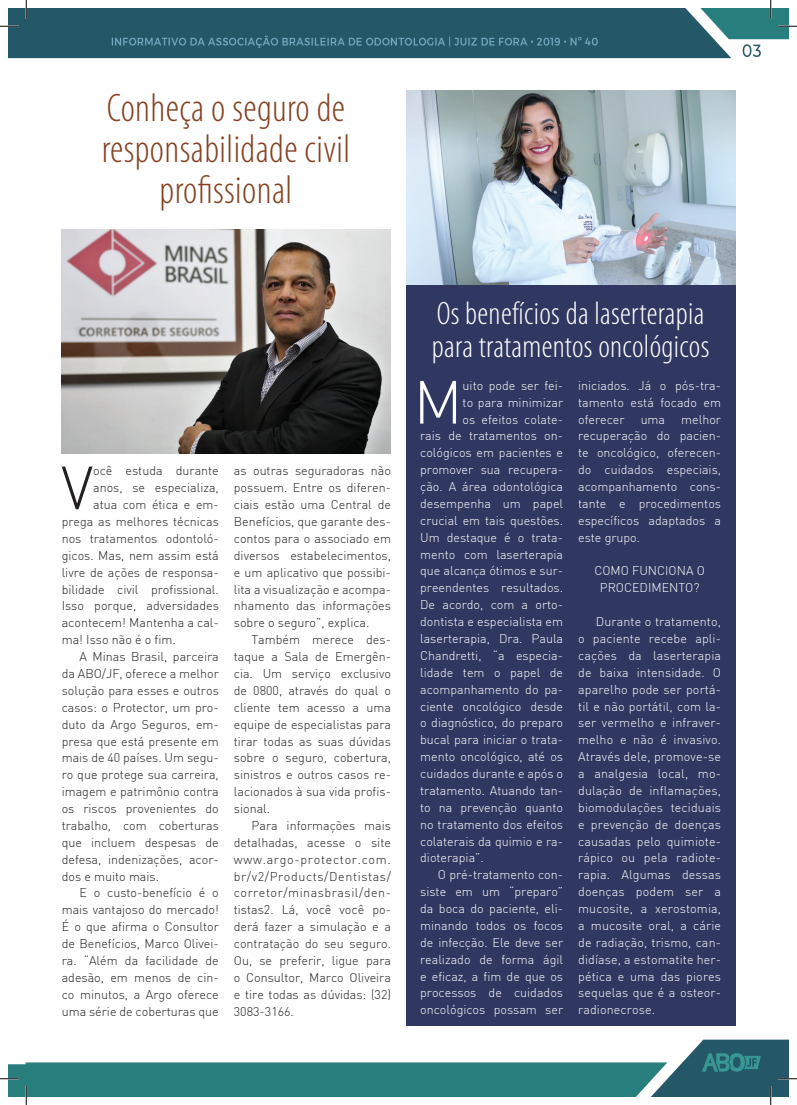
<style>
.page{position:relative;width:797px;height:1105px;background:#fff}
.page>*{position:absolute;margin:0;border:0;box-sizing:border-box;transform-origin:0 0}
.t1{font:300 59.88px "DIN";color:#231f20}
.t2{font:300 59.88px "DIN";color:#fff}
.t3{font:300 condensed 40px/41.2px "Myriad Pro";letter-spacing:.01em;color:#854222;text-align:center}
.t4{font:300 condensed 32.5px/32.5px "Myriad Pro";letter-spacing:.01em;color:#fff}
.t5{font:300 12.5px/16.9px "DIN";color:#fff;text-align:justify}
.t6{font:300 12.5px/16.9px "DIN";color:#231f20;text-align:justify}
</style>
<div class="page">
<img style="left:9px;top:9px;width:779px;height:1087px">
<img style="left:62px;top:230px;width:328px;height:224px">
<div style="left:406px;top:90px;width:329px;height:935px;background:#303862"></div>
<img style="left:406px;top:91px;width:329px;height:194px">
<svg style="left:0;top:25px;width:19px;height:2px"></svg>
<svg style="left:778px;top:25px;width:19px;height:2px"></svg>
<svg style="left:0;top:1078px;width:19px;height:1px"></svg>
<svg style="left:778px;top:1078px;width:19px;height:1px"></svg>
<svg style="left:25px;top:0;width:2px;height:19px"></svg>
<svg style="left:25px;top:1086px;width:2px;height:19px"></svg>
<svg style="left:770px;top:0;width:1px;height:19px"></svg>
<svg style="left:770px;top:1086px;width:1px;height:19px"></svg>
<h2 class="t3" style="left:102px;top:87px;width:250px">Conheça o seguro de responsabilidade civil profissional</h2>
<h1 class="t1" style="left:61px;top:451px;width:33px">V</h1>
<p class="t6" style="left:93px;top:462px;width:127px">ocê estuda durante</p>
<p class="t6" style="left:93px;top:479px;width:127px">anos, se especializa,</p>
<p class="t6" style="left:93px;top:496px;width:127px">atua com ética e em-</p>
<p class="t6" style="left:62px;top:513px;width:159px">prega as melhores técnicas</p>
<p class="t6" style="left:62px;top:530px;width:159px">nos tratamentos odontoló-</p>
<p class="t6" style="left:62px;top:547px;width:159px">gicos. Mas, nem assim está</p>
<p class="t6" style="left:62px;top:564px;width:159px">livre de ações de responsa-</p>
<p class="t6" style="left:62px;top:580px;width:159px">bilidade civil profissional.</p>
<p class="t6" style="left:62px;top:597px;width:159px">Isso porque, adversidades</p>
<p class="t6" style="left:62px;top:614px;width:159px">acontecem! Mantenha a cal-</p>
<p class="t6" style="left:62px;top:631px;width:115px">ma! Isso não é o fim.</p>
<p class="t6" style="left:79px;top:648px;width:141px">A Minas Brasil, parceira</p>
<p class="t6" style="left:62px;top:665px;width:159px">da ABO/JF, oferece a melhor</p>
<p class="t6" style="left:62px;top:682px;width:159px">solução para esses e outros</p>
<p class="t6" style="left:62px;top:699px;width:159px">casos: o Protector, um pro-</p>
<p class="t6" style="left:62px;top:715px;width:159px">duto da Argo Seguros, em-</p>
<p class="t6" style="left:62px;top:732px;width:159px">presa que está presente em</p>
<p class="t6" style="left:62px;top:749px;width:159px">mais de 40 países. Um segu-</p>
<p class="t6" style="left:62px;top:766px;width:159px">ro que protege sua carreira,</p>
<p class="t6" style="left:62px;top:783px;width:159px">imagem e patrimônio contra</p>
<p class="t6" style="left:62px;top:800px;width:159px">os riscos provenientes do</p>
<p class="t6" style="left:62px;top:817px;width:159px">trabalho, com coberturas</p>
<p class="t6" style="left:62px;top:834px;width:159px">que incluem despesas de</p>
<p class="t6" style="left:62px;top:850px;width:159px">defesa, indenizações, acor-</p>
<p class="t6" style="left:62px;top:867px;width:99px">dos e muito mais.</p>
<p class="t6" style="left:79px;top:884px;width:141px">E o custo-benefício é o</p>
<p class="t6" style="left:62px;top:901px;width:159px">mais vantajoso do mercado!</p>
<p class="t6" style="left:62px;top:918px;width:159px">É o que afirma o Consultor</p>
<p class="t6" style="left:62px;top:935px;width:159px">de Benefícios, Marco Olivei-</p>
<p class="t6" style="left:62px;top:952px;width:159px">ra. “Além da facilidade de</p>
<p class="t6" style="left:62px;top:969px;width:159px">adesão, em menos de cin-</p>
<p class="t6" style="left:62px;top:985px;width:159px">co minutos, a Argo oferece</p>
<p class="t6" style="left:62px;top:1002px;width:159px">uma série de coberturas que</p>
<p class="t6" style="left:234px;top:462px;width:159px">as outras seguradoras não possuem. Entre os diferen&shy;ciais estão uma Central de Benefícios, que garante des&shy;contos para o associado em diversos estabelecimentos, e um aplicativo que possibi&shy;lita a visualização e acompa&shy;nhamento das informações sobre o seguro”, explica.</p>
<p class="t6" style="left:234px;top:631px;width:159px;text-indent:18px">Também merece des&shy;taque a Sala de Emergên&shy;cia. Um serviço exclusivo de 0800, através do qual o cliente tem acesso a uma equipe de especialistas para tirar todas as suas dúvidas sobre o seguro, cobertura, sinistros e outros casos re&shy;lacionados à sua vida profis&shy;sional.</p>
<p class="t6" style="left:234px;top:817px;width:159px;text-indent:18px">Para informações mais detalhadas, acesse o site www.argo-protector.com. br/v2/Products/Dentistas/ corretor/minasbrasil/den&shy;tistas2. Lá, você você po&shy;derá fazer a simulação e a contratação do seu seguro.<br>Ou, se preferir, ligue para o Consultor, Marco Oliveira e tire todas as dúvidas: (32)<br>3083-3166.</p>
<h3 class="t4" style="left:432px;top:297px;width:279px">Os benefícios da laserterapia para tratamentos oncológicos</h3>
<h1 class="t2" style="left:413px;top:365px;width:51px">M</h1>
<p class="t5" style="left:462px;top:377px;width:102px">uito pode ser fei-</p>
<p class="t5" style="left:578px;top:377px;width:144px">iniciados. Já o pós-tra&shy;tamento está focado em oferecer</p>
<p class="t5" style="left:462px;top:394px;width:102px">to para minimizar</p>
<p class="t5" style="left:462px;top:410px;width:102px">os efeitos colate-</p>
<p class="t5" style="left:420px;top:427px;width:144px">rais de tratamentos on-</p>
<p class="t5" style="left:420px;top:444px;width:144px">cológicos em pacientes e</p>
<p class="t5" style="left:420px;top:461px;width:144px">promover sua recupera-</p>
<p class="t5" style="left:420px;top:478px;width:144px">ção. A área odontológica</p>
<p class="t5" style="left:420px;top:495px;width:144px">desempenha um papel</p>
<p class="t5" style="left:420px;top:512px;width:144px">crucial em tais questões.</p>
<p class="t5" style="left:420px;top:529px;width:144px">Um destaque é o trata-</p>
<p class="t5" style="left:420px;top:545px;width:144px">mento com laserterapia</p>
<p class="t5" style="left:420px;top:562px;width:144px">que alcança ótimos e sur-</p>
<p class="t5" style="left:420px;top:579px;width:144px">preendentes resultados.</p>
<p class="t5" style="left:420px;top:596px;width:144px">De acordo, com a orto-</p>
<p class="t5" style="left:420px;top:613px;width:144px">dontista e especialista em</p>
<p class="t5" style="left:420px;top:630px;width:144px">laserterapia, Dra. Paula</p>
<p class="t5" style="left:420px;top:647px;width:144px">Chandretti, “a especia-</p>
<p class="t5" style="left:420px;top:664px;width:144px">lidade tem o papel de</p>
<p class="t5" style="left:420px;top:680px;width:144px">acompanhamento do pa-</p>
<p class="t5" style="left:420px;top:697px;width:144px">ciente oncológico desde</p>
<p class="t5" style="left:420px;top:714px;width:144px">o diagnóstico, do preparo</p>
<p class="t5" style="left:420px;top:731px;width:144px">bucal para iniciar o trata-</p>
<p class="t5" style="left:420px;top:748px;width:144px">mento oncológico, até os</p>
<p class="t5" style="left:420px;top:765px;width:144px">cuidados durante e após o</p>
<p class="t5" style="left:420px;top:782px;width:144px">tratamento. Atuando tan-</p>
<p class="t5" style="left:420px;top:799px;width:144px">to na prevenção quanto</p>
<p class="t5" style="left:420px;top:815px;width:144px">no tratamento dos efeitos</p>
<p class="t5" style="left:420px;top:832px;width:144px">colaterais da quimio e ra-</p>
<p class="t5" style="left:420px;top:849px;width:65px">dioterapia”.</p>
<p class="t5" style="left:438px;top:866px;width:127px">O pré-tratamento con-</p>
<p class="t5" style="left:420px;top:883px;width:144px">siste em um “preparo”</p>
<p class="t5" style="left:420px;top:900px;width:144px">da boca do paciente, eli-</p>
<p class="t5" style="left:420px;top:917px;width:144px">minando todos os focos</p>
<p class="t5" style="left:420px;top:934px;width:144px">de infecção. Ele deve ser</p>
<p class="t5" style="left:420px;top:950px;width:144px">realizado de forma ágil</p>
<p class="t5" style="left:420px;top:967px;width:144px">e eficaz, a fim de que os</p>
<p class="t5" style="left:420px;top:984px;width:144px">processos de cuidados</p>
<p class="t5" style="left:420px;top:1001px;width:144px">oncológicos possam ser</p>
<p class="t5" style="left:578px;top:410px;width:144px;text-indent:103px">melhor recuperação do pacien&shy;te oncológico, oferecen&shy;do cuidados especiais, acompanhamento cons&shy;tante e procedimentos específicos adaptados a este grupo.</p>
<p class="t5" style="left:594px;top:562px;width:112px;text-align:center">COMO FUNCIONA O<br>PROCEDIMENTO?</p>
<p class="t5" style="left:578px;top:613px;width:144px;text-indent:18px">Durante o tratamento, o paciente recebe apli&shy;cações da laserterapia de baixa intensidade. O aparelho pode ser portá&shy;til e não portátil, com la&shy;ser vermelho e infraver&shy;melho e não é invasivo.<br>Através dele, promove-se a analgesia local, mo&shy;dulação de inflamações, biomodulações teciduais e prevenção de doenças causadas pelo quimiote&shy;rápico ou pela radiote&shy;rapia. Algumas dessas doenças podem ser a mucosite, a xerostomia, a mucosite oral, a cárie de radiação, trismo, can&shy;didíase, a estomatite her&shy;pética e uma das piores sequelas que é a osteor&shy;radionecrose.</p>
<p class="t5" style="left:640px;top:410px;width:26px">uma</p>
</div>
